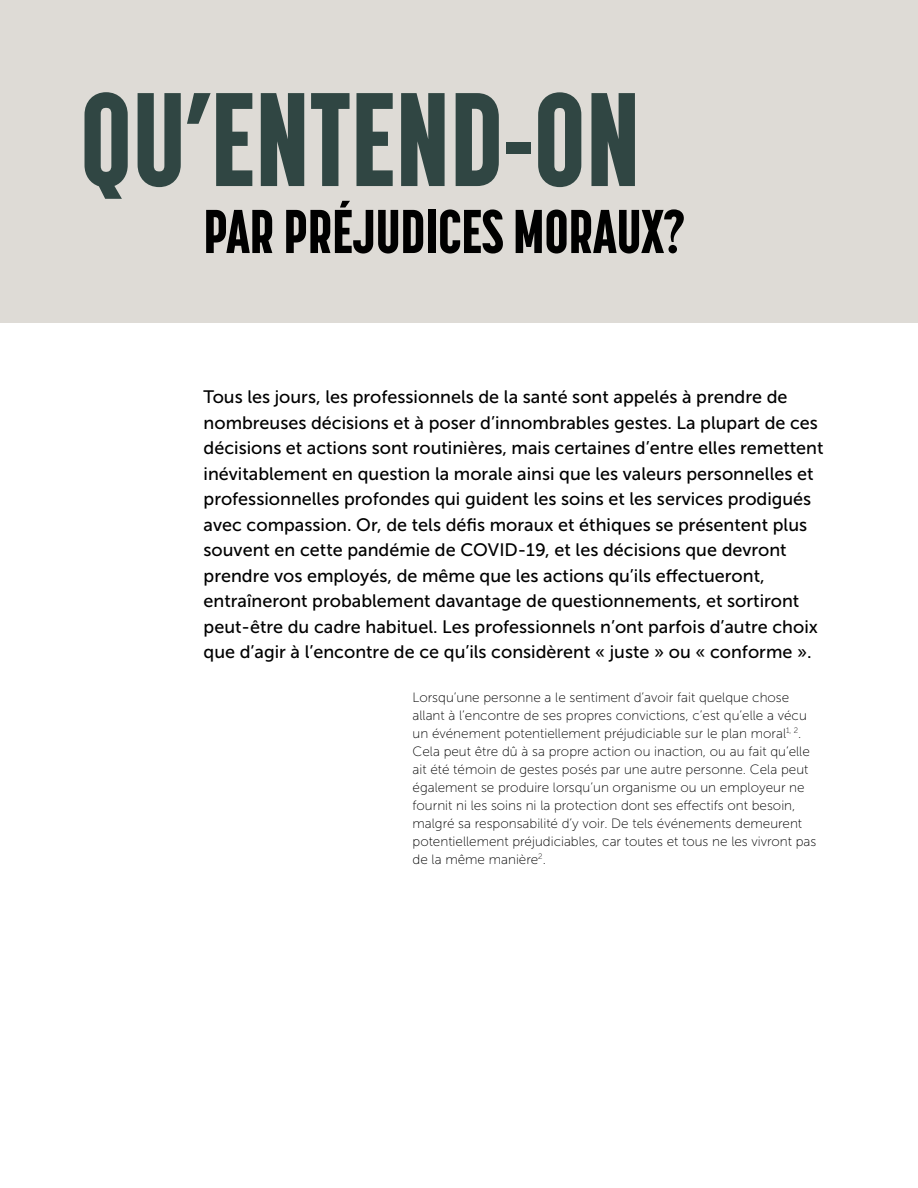
<style>
.page{position:relative;width:918px;height:1188px;background:#fff}
.page>*{position:absolute;margin:0;border:0;box-sizing:border-box;transform-origin:0 0}
.t1{font:800 131.7px "Korolev Compressed";color:#304643}
.t2{font:800 61.05px "Korolev Compressed";color:#000}
.intro_paragraph-fren{font:18px/25.5px "Museo Sans 500";color:#000}
.body_font-french{font:13.5px/18px "Museo Sans 100";color:#000}
</style>
<div class="page">
<div style="left:0;top:0;width:918px;height:322px;background:#dedbd6"></div>
<h2 class="t1" style="left:80px;top:63px;width:562px">QU’ENTEND-ON</h2>
<h2 class="t2" style="left:204px;top:196px;width:483px">PAR PRÉJUDICES MORAUX?</h2>
<p class="intro_paragraph-fren" style="left:204px;top:384px;width:621px">Tous les jours, les professionnels de la santé sont appelés à prendre de nombreuses décisions et à poser d’innombrables gestes. La plupart de ces décisions et actions sont routinières, mais certaines d’entre elles remettent inévitablement en question la morale ainsi que les valeurs personnelles et professionnelles profondes qui guident les soins et les services prodigués avec compassion. Or, de tels défis moraux et éthiques se présentent plus souvent en cette pandémie de COVID-19, et les décisions que devront prendre vos employés, de même que les actions qu’ils effectueront, entraîneront probablement davantage de questionnements, et sortiront peut-être du cadre habituel. Les professionnels n’ont parfois d’autre choix que d’agir à l’encontre de ce qu’ils considèrent « juste » ou « conforme ».</p>
<p class="body_font-french" style="left:413px;top:688px;width:405px">Lorsqu’une personne a le sentiment d’avoir fait quelque chose allant à l’encontre de ses propres convictions, c’est qu’elle a vécu un événement potentiellement préjudiciable sur le plan moral<sup>1,</sup> <sup>2</sup>.<br>Cela peut être dû à sa propre action ou inaction, ou au fait qu’elle ait été témoin de gestes posés par une autre personne. Cela peut également se produire lorsqu’un organisme ou un employeur ne fournit ni les soins ni la protection dont ses effectifs ont besoin, malgré sa responsabilité d’y voir. De tels événements demeurent potentiellement préjudiciables, car toutes et tous ne les vivront pas de la même manière<sup>2</sup>.</p>
</div>
